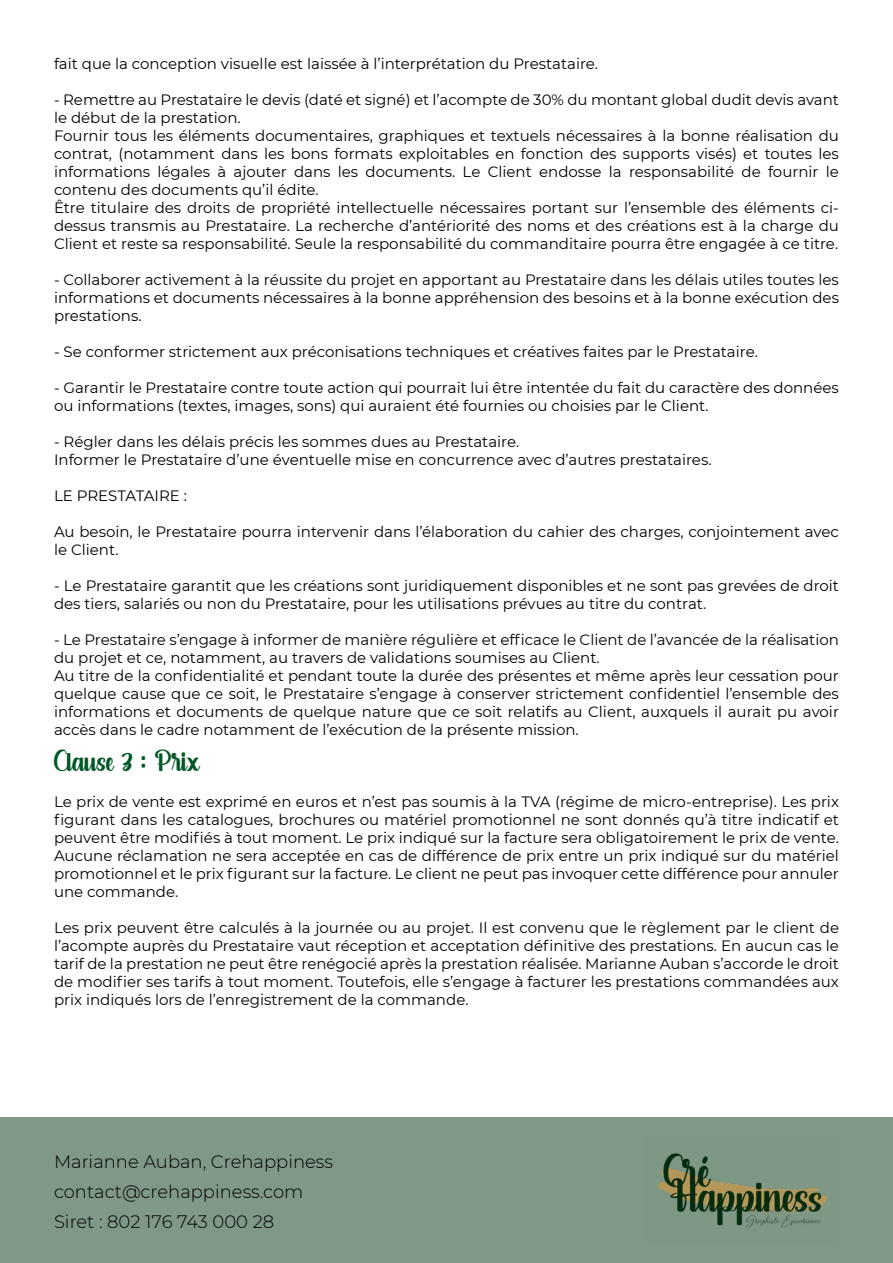
<style>
.page{position:relative;width:893px;height:1263px;background:#fff}
.page>*{position:absolute;margin:0;border:0;box-sizing:border-box;transform-origin:0 0}
.t1{font:24px "salsabella";color:#005726}
.t2{font:300 18px/30px "Montserrat";color:#000}
.t3{font:15px/18px "Montserrat";color:#000}
</style>
<div class="page">
<div style="left:0;top:1118px;width:893px;height:145px;background:#809987"></div>
<img style="left:657px;top:1153px;width:170px;height:75px">
<p class="t3" style="left:54px;top:54px;width:546px">fait que la conception visuelle est laissée à l’interprétation du Prestataire.</p>
<p class="t3" style="left:54px;top:90px;width:786px">- Remettre au Prestataire le devis (daté et signé) et l’acompte de 30% du montant global dudit devis avant le début de la prestation.<br>Fournir tous les éléments documentaires, graphiques et textuels nécessaires à la bonne réalisation du contrat, (notamment dans les bons formats exploitables en fonction des supports visés) et toutes les informations légales à ajouter dans les documents. Le Client endosse la responsabilité de fournir le contenu des documents qu’il édite.<br>Être titulaire des droits de propriété intellectuelle nécessaires portant sur l’ensemble des éléments ci&shy;dessus transmis au Prestataire. La recherche d’antériorité des noms et des créations est à la charge du Client et reste sa responsabilité. Seule la responsabilité du commanditaire pourra être engagée à ce titre.</p>
<p class="t3" style="left:54px;top:270px;width:786px;text-align:justify">- Collaborer activement à la réussite du projet en apportant au Prestataire dans les délais utiles toutes les informations et documents nécessaires à la bonne appréhension des besoins et à la bonne exécution des prestations.</p>
<p class="t3" style="left:54px;top:342px;width:705px">- Se conformer strictement aux préconisations techniques et créatives faites par le Prestataire.</p>
<p class="t3" style="left:54px;top:378px;width:786px">- Garantir le Prestataire contre toute action qui pourrait lui être intentée du fait du caractère des données ou informations (textes, images, sons) qui auraient été fournies ou choisies par le Client.</p>
<p class="t3" style="left:54px;top:432px;width:659px">- Régler dans les délais précis les sommes dues au Prestataire.<br>Informer le Prestataire d’une éventuelle mise en concurrence avec d’autres prestataires.</p>
<p class="t3" style="left:54px;top:486px;width:135px">LE PRESTATAIRE :</p>
<p class="t3" style="left:54px;top:522px;width:786px">Au besoin, le Prestataire pourra intervenir dans l’élaboration du cahier des charges, conjointement avec le Client.</p>
<p class="t3" style="left:54px;top:576px;width:787px">- Le Prestataire garantit que les créations sont juridiquement disponibles et ne sont pas grevées de droit des tiers, salariés ou non du Prestataire, pour les utilisations prévues au titre du contrat.</p>
<p class="t3" style="left:54px;top:630px;width:786px">- Le Prestataire s’engage à informer de manière régulière et efficace le Client de l’avancée de la réalisation du projet et ce, notamment, au travers de validations soumises au Client.<br>Au titre de la confidentialité et pendant toute la durée des présentes et même après leur cessation pour quelque cause que ce soit, le Prestataire s’engage à conserver strictement confidentiel l’ensemble des informations et documents de quelque nature que ce soit relatifs au Client, auxquels il aurait pu avoir accès dans le cadre notamment de l’exécution de la présente mission.</p>
<h1 class="t1" style="left:54px;top:745px;width:147px">Clause 3 : Prix</h1>
<p class="t3" style="left:54px;top:792px;width:786px;text-align:justify">Le prix de vente est exprimé en euros et n’est pas soumis à la TVA (régime de micro-entreprise). Les prix figurant dans les catalogues, brochures ou matériel promotionnel ne sont donnés qu’à titre indicatif et peuvent être modifiés à tout moment. Le prix indiqué sur la facture sera obligatoirement le prix de vente.<br>Aucune réclamation ne sera acceptée en cas de différence de prix entre un prix indiqué sur du matériel promotionnel et le prix figurant sur la facture. Le client ne peut pas invoquer cette différence pour annuler une commande.</p>
<p class="t3" style="left:54px;top:918px;width:786px;text-align:justify">Les prix peuvent être calculés à la journée ou au projet. Il est convenu que le règlement par le client de l’acompte auprès du Prestataire vaut réception et acceptation définitive des prestations. En aucun cas le tarif de la prestation ne peut être renégocié après la prestation réalisée. Marianne Auban s’accorde le droit de modifier ses tarifs à tout moment. Toutefois, elle s’engage à facturer les prestations commandées aux prix indiqués lors de l’enregistrement de la commande.</p>
<p class="t2" style="left:54px;top:1146px;width:281px">Marianne Auban, Crehappiness contact@crehappiness.com<br>Siret : 802 176 743 000 28</p>
</div>
